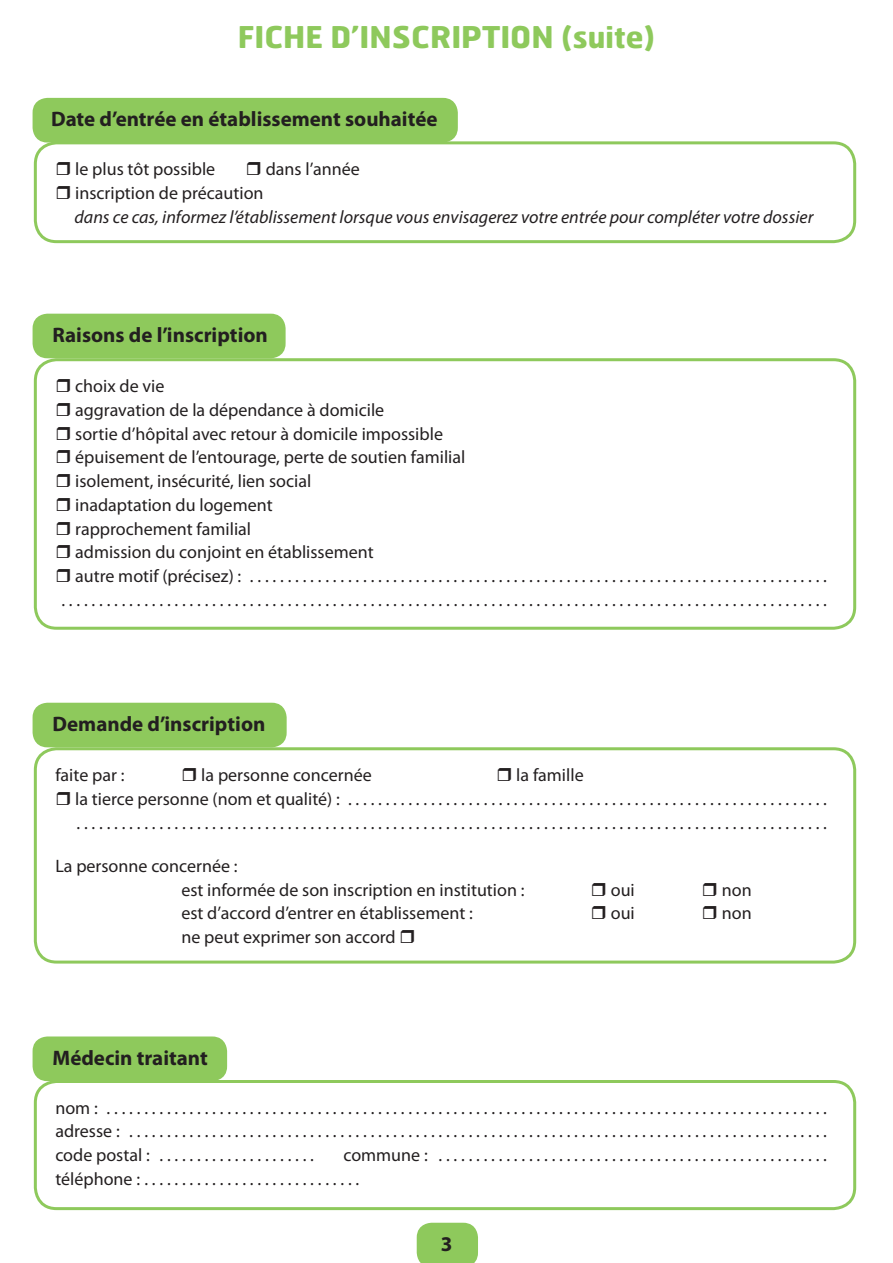
<style>
.page{position:relative;width:893px;height:1263px;background:#fff}
.page>*{position:absolute;margin:0;border:0;box-sizing:border-box;transform-origin:0 0}
.t1{font:700 30px "Hermes";color:#8ec95c}
.t2{font:700 21px "Myriad Pro";color:#231f20}
.t3{font:18px/23.7px "Myriad Pro";color:#231f20}
.t4{font:italic 18px "Myriad Pro";color:#231f20}
</style>
<div class="page">
<div style="left:34px;top:141px;width:822px;height:102px;border:3px solid #8ec95c;border-radius:21px"></div>
<div style="left:34px;top:747px;width:822px;height:217px;border:3px solid #8ec95c;border-radius:21px"></div>
<div style="left:34px;top:1080px;width:822px;height:130px;border:3px solid #8ec95c;border-radius:21px"></div>
<div style="left:34px;top:358px;width:822px;height:272px;border:3px solid #8ec95c;border-radius:21px"></div>
<div style="left:33px;top:98px;width:425px;height:45px;background:#8ec95c;border-radius:15px"></div>
<div style="left:33px;top:703px;width:254px;height:44px;background:#8ec95c;border-radius:15px"></div>
<div style="left:33px;top:1036px;width:194px;height:45px;background:#8ec95c;border-radius:15px"></div>
<div style="left:33px;top:314px;width:253px;height:44px;background:#8ec95c;border-radius:15px"></div>
<div style="left:417px;top:1223px;width:61px;height:40px;background:#8ec95c"></div>
<h1 class="t1" style="left:238px;top:25px;width:419px">FICHE D’INSCRIPTION (suite)</h1>
<p class="t2" style="left:51px;top:106px;width:388px">Date d’entrée en établissement souhaitée</p>
<p class="t3" style="left:75px;top:157px;width:142px">le plus tôt possible</p>
<p class="t3" style="left:266px;top:157px;width:96px">dans l’année</p>
<p class="t3" style="left:75px;top:181px;width:190px">inscription de précaution</p>
<p class="t4" style="left:75px;top:206px;width:740px">dans ce cas, informez l’établissement lorsque vous envisagerez votre entrée pour compléter votre dossier</p>
<p class="t2" style="left:53px;top:321px;width:217px">Raisons de l’inscription</p>
<p class="t3" style="left:75px;top:374px;width:91px">choix de vie</p>
<p class="t3" style="left:75px;top:398px;width:311px">aggravation de la dépendance à domicile</p>
<p class="t3" style="left:75px;top:421px;width:369px">sortie d’hôpital avec retour à domicile impossible</p>
<p class="t3" style="left:75px;top:445px;width:392px">épuisement de l’entourage, perte de soutien familial</p>
<p class="t3" style="left:75px;top:469px;width:238px">isolement, insécurité, lien social</p>
<p class="t3" style="left:75px;top:493px;width:199px">inadaptation du logement</p>
<p class="t3" style="left:75px;top:516px;width:177px">rapprochement familial</p>
<p class="t3" style="left:75px;top:540px;width:300px">admission du conjoint en établissement</p>
<p class="t3" style="left:75px;top:564px;width:753px">autre motif (précisez) : . . . . . . . . . . . . . . . . . . . . . . . . . . . . . . . . . . . . . . . . . . . . . . . . . . . . . . . . . . . . . . . . . . . . . . . . . . . . .</p>
<p class="t3" style="left:61px;top:588px;width:767px">. . . . . . . . . . . . . . . . . . . . . . . . . . . . . . . . . . . . . . . . . . . . . . . . . . . . . . . . . . . . . . . . . . . . . . . . . . . . . . . . . . . . . . . . . . . . . . . . . . . . . .</p>
<p class="t2" style="left:53px;top:710px;width:214px">Demande d’inscription</p>
<p class="t3" style="left:55px;top:763px;width:71px">faite par :</p>
<p class="t3" style="left:201px;top:763px;width:172px">la personne concernée</p>
<p class="t3" style="left:75px;top:763px;width:753px;text-indent:441px">la famille<br>la tierce personne (nom et qualité) : . . . . . . . . . . . . . . . . . . . . . . . . . . . . . . . . . . . . . . . . . . . . . . . . . . . . . . . . . . . . . . . . . . . . . . . . . . . . . . . . . . . . . . . . . . . . . . . . . . . . . . . . . . . . . . . . . . . . . . . . . . . . . . . . . . . . . . . . . . . . . . . . . . . . . . . . . . . . . . . . . . . .</p>
<p class="t3" style="left:181px;top:854px;width:345px;text-indent:-126px">La personne concernée :<br>est informée de son inscription en institution :</p>
<p class="t3" style="left:611px;top:877px;width:26px">oui</p>
<p class="t3" style="left:722px;top:877px;width:31px">non</p>
<p class="t3" style="left:181px;top:901px;width:293px">est d’accord d’entrer en établissement :</p>
<p class="t3" style="left:611px;top:901px;width:26px">oui</p>
<p class="t3" style="left:722px;top:901px;width:31px">non</p>
<p class="t3" style="left:181px;top:925px;width:216px">ne peut exprimer son accord</p>
<p class="t2" style="left:53px;top:1044px;width:157px">Médecin traitant</p>
<p class="t3" style="left:55px;top:1095px;width:773px;text-align:justify">nom : . . . . . . . . . . . . . . . . . . . . . . . . . . . . . . . . . . . . . . . . . . . . . . . . . . . . . . . . . . . . . . . . . . . . . . . . . . . . . . . . . . . . . . . . . . . . . . . . adresse : . . . . . . . . . . . . . . . . . . . . . . . . . . . . . . . . . . . . . . . . . . . . . . . . . . . . . . . . . . . . . . . . . . . . . . . . . . . . . . . . . . . . . . . . . . . . . code postal : . . . . . . . . . . . . . . . . . . . . .</p>
<p class="t3" style="left:55px;top:1143px;width:773px;text-indent:288px">commune : . . . . . . . . . . . . . . . . . . . . . . . . . . . . . . . . . . . . . . . . . . . . . . . . . . . . téléphone : . . . . . . . . . . . . . . . . . . . . . . . . . . . . .</p>
<p class="t2" style="left:441px;top:1230px;width:13px">3</p>
</div>
